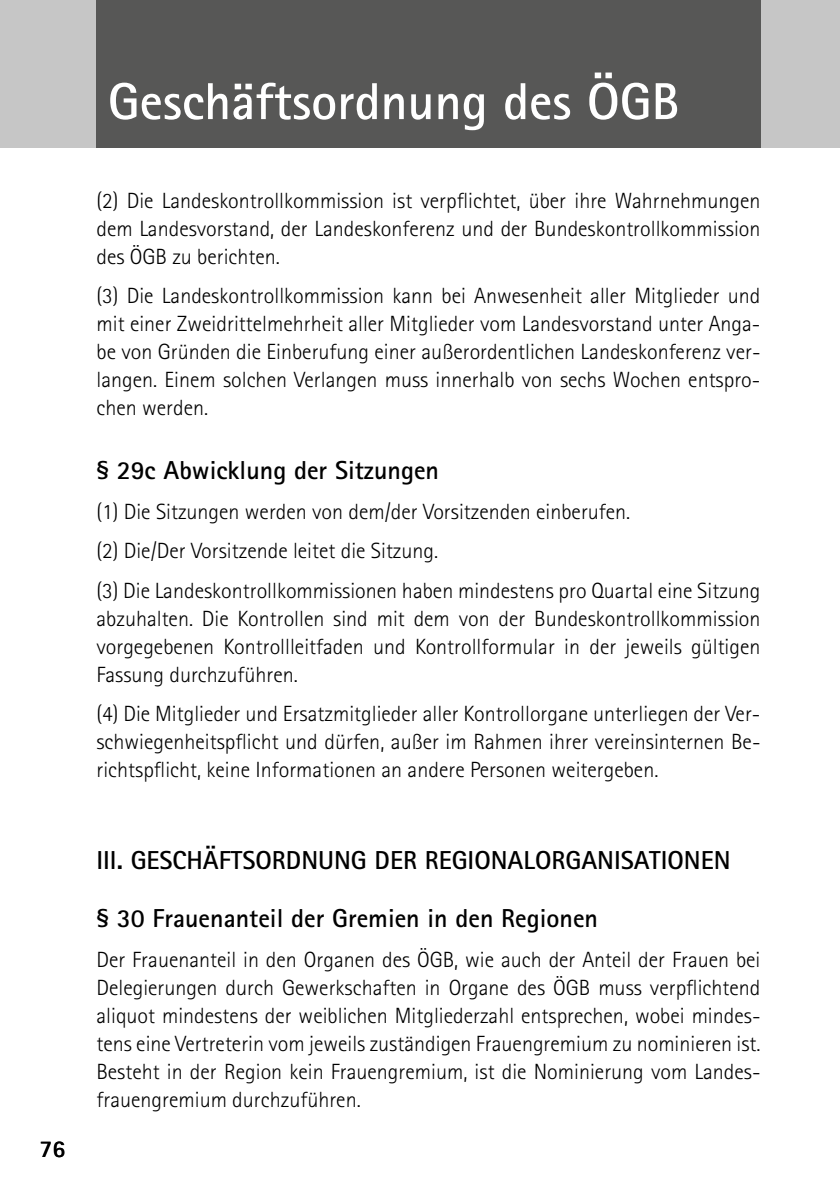
<style>
.page{position:relative;width:840px;height:1191px;background:#fff}
.page>*{position:absolute;margin:0;border:0;box-sizing:border-box;transform-origin:0 0}
.t1{font:700 52px "Rotis Sans Serif Std";color:#fff}
.t2{font:700 26px "Rotis Sans Serif Std";color:#000}
.t3{font:700 24px "Rotis Sans Serif Std";color:#000}
.t4{font:300 22px/28px "Rotis Sans Serif Std";color:#000;text-align:justify}
</style>
<div class="page">
<div style="left:0;top:0;width:839px;height:147px;background:#c6c6c6"></div>
<div style="left:96px;top:0;width:664px;height:147px;background:#575756"></div>
<p class="t3" style="left:40px;top:1133px;width:27px">76</p>
<h1 class="t1" style="left:108px;top:69px;width:573px">Geschäftsordnung des ÖGB</h1>
<p class="t4" style="left:96px;top:187px;width:665px">(2) Die Landeskontrollkommission ist verpflichtet, über ihre Wahrnehmungen dem Landesvorstand, der Landeskonferenz und der Bundeskontrollkommission des ÖGB zu berichten.</p>
<p class="t4" style="left:96px;top:282px;width:665px">(3) Die Landeskontrollkommission kann bei Anwesenheit aller Mitglieder und mit einer Zweidrittelmehrheit aller Mitglieder vom Landesvorstand unter Anga&shy;be von Gründen die Einberufung einer außerordentlichen Landeskonferenz ver&shy;langen. Einem solchen Verlangen muss innerhalb von sechs Wochen entspro&shy;chen werden.</p>
<p class="t2" style="left:96px;top:454px;width:344px">§ 29c Abwicklung der Sitzungen</p>
<p class="t4" style="left:96px;top:492px;width:665px;line-height:39.4px;text-align:left">(1) Die Sitzungen werden von dem/der Vorsitzenden einberufen.<br>(2) Die/Der Vorsitzende leitet die Sitzung.<br>(3) Die Landeskontrollkommissionen haben mindestens pro Quartal eine Sitzung</p>
<p class="t4" style="left:96px;top:604px;width:665px">abzuhalten. Die Kontrollen sind mit dem von der Bundeskontrollkommission vorgegebenen Kontrollleitfaden und Kontrollformular in der jeweils gültigen Fassung durchzuführen.</p>
<p class="t4" style="left:96px;top:699px;width:665px">(4) Die Mitglieder und Ersatzmitglieder aller Kontrollorgane unterliegen der Ver&shy;schwiegenheitspflicht und dürfen, außer im Rahmen ihrer vereinsinternen Be&shy;richtspflicht, keine Informationen an andere Personen weitergeben.</p>
<p class="t2" style="left:96px;top:843px;width:635px">III. GESCHÄFTSORDNUNG DER REGIONALORGANISATIONEN</p>
<p class="t2" style="left:96px;top:902px;width:503px">§ 30 Frauenanteil der Gremien in den Regionen</p>
<p class="t4" style="left:96px;top:945px;width:665px">Der Frauenanteil in den Organen des ÖGB, wie auch der Anteil der Frauen bei Delegierungen durch Gewerkschaften in Organe des ÖGB muss verpflichtend aliquot mindestens der weiblichen Mitgliederzahl entsprechen, wobei mindes&shy;tens eine Vertreterin vom jeweils zuständigen Frauengremium zu nominieren ist.<br>Besteht in der Region kein Frauengremium, ist die Nominierung vom Landes&shy;frauengremium durchzuführen.</p>
</div>
